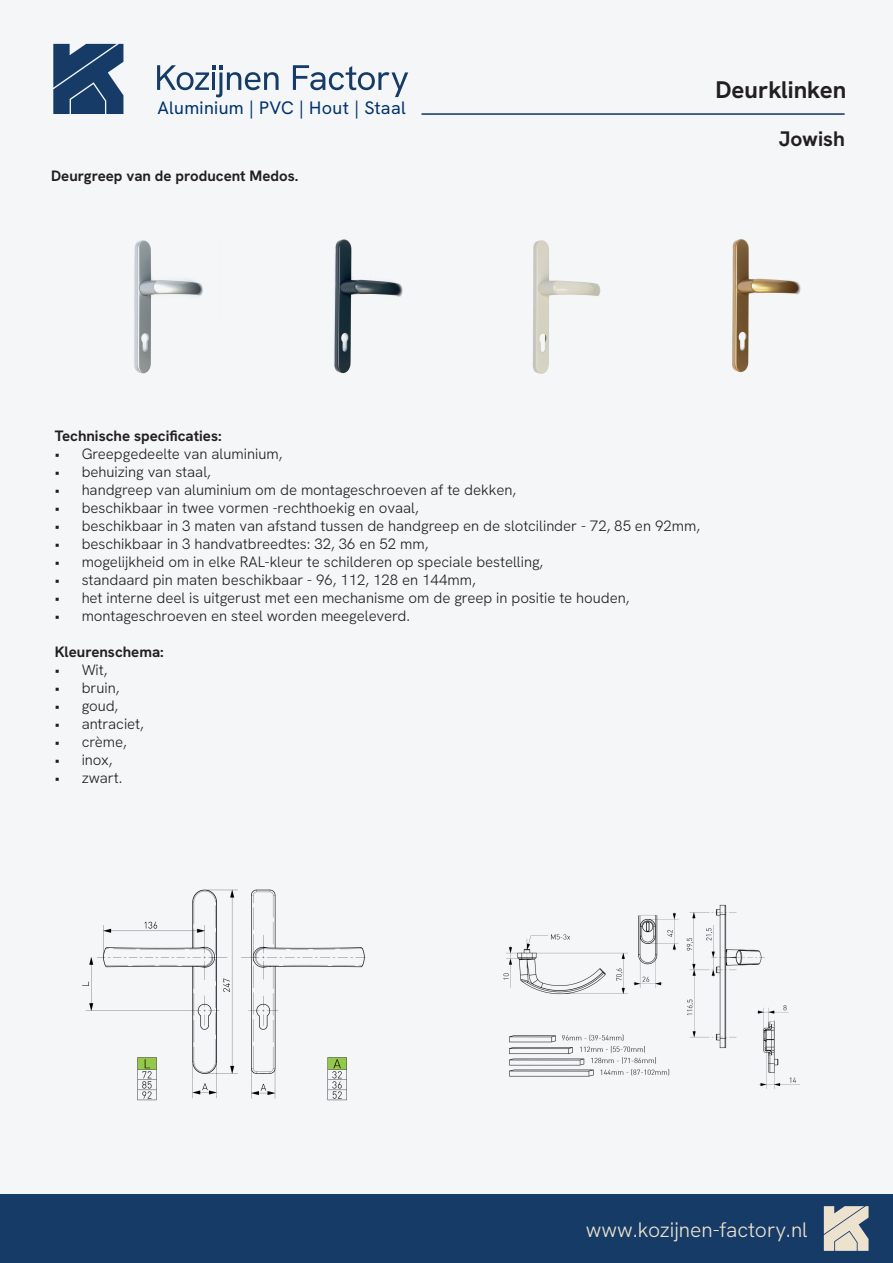
<style>
.page{position:relative;width:893px;height:1263px;background:#fff}
.page>*{position:absolute;margin:0;border:0;box-sizing:border-box;transform-origin:0 0}
.t1{font:700 24px "Hanken Grotesk";color:#231f20}
.t2{font:300 21px "Hanken Grotesk";color:#ede2ce}
.t3{font:700 21px "Hanken Grotesk";color:#231f20}
.t4{font:18px "Hanken Grotesk";letter-spacing:.02em;color:#00326c}
.t5{font:300 15px "Hanken Grotesk";color:#231f20}
.t6{font:700 15px "Hanken Grotesk";color:#231f20}
</style>
<div class="page">
<div style="left:0;top:0;width:893px;height:1194px;background:#f4f6f8"></div>
<hr style="left:422px;top:113px;width:422px;height:2px;background:#163b67">
<svg style="left:157px;top:65px;width:122px;height:32px"></svg>
<svg style="left:293px;top:65px;width:115px;height:32px"></svg>
<svg style="left:53px;top:44px;width:70px;height:70px"></svg>
<div style="left:0;top:1194px;width:893px;height:69px;background:#163b67"></div>
<svg style="left:824px;top:1206px;width:44px;height:45px"></svg>
<img style="left:134px;top:240px;width:69px;height:134px">
<img style="left:82px;top:889px;width:284px;height:212px">
<img style="left:503px;top:904px;width:297px;height:185px">
<img style="left:334px;top:239px;width:69px;height:135px">
<img style="left:532px;top:240px;width:69px;height:134px">
<img style="left:732px;top:239px;width:69px;height:134px">
<p class="t4" style="left:157px;top:96px;width:250px">Aluminium | PVC | Hout | Staal</p>
<p class="t6" style="left:51px;top:166px;width:249px">Deurgreep van de producent Medos.</p>
<h1 class="t1" style="left:715px;top:74px;width:133px">Deurklinken</h1>
<h2 class="t3" style="left:779px;top:125px;width:68px">Jowish</h2>
<p class="t6" style="left:55px;top:426px;width:169px">Technische specificaties:</p>
<p class="t5" style="left:55px;top:444px;width:229px">• Greepgedeelte van aluminium,</p>
<p class="t5" style="left:55px;top:462px;width:158px">• behuizing van staal,</p>
<p class="t5" style="left:55px;top:480px;width:463px">• handgreep van aluminium om de montageschroeven af te dekken,</p>
<p class="t5" style="left:55px;top:498px;width:365px">• beschikbaar in twee vormen -rechthoekig en ovaal,</p>
<p class="t5" style="left:55px;top:516px;width:647px">• beschikbaar in 3 maten van afstand tussen de handgreep en de slotcilinder - 72, 85 en 92mm,</p>
<p class="t5" style="left:55px;top:534px;width:375px">• beschikbaar in 3 handvatbreedtes: 32, 36 en 52 mm,</p>
<p class="t5" style="left:55px;top:552px;width:490px">• mogelijkheid om in elke RAL-kleur te schilderen op speciale bestelling,</p>
<p class="t5" style="left:55px;top:570px;width:422px">• standaard pin maten beschikbaar - 96, 112, 128 en 144mm,</p>
<p class="t5" style="left:55px;top:588px;width:576px">• het interne deel is uitgerust met een mechanisme om de greep in positie te houden,</p>
<p class="t5" style="left:55px;top:606px;width:357px">• montageschroeven en steel worden meegeleverd.</p>
<p class="t6" style="left:55px;top:642px;width:111px">Kleurenschema:</p>
<p class="t5" style="left:55px;top:660px;width:54px">• Wit,</p>
<p class="t5" style="left:55px;top:678px;width:66px">• bruin,</p>
<p class="t5" style="left:55px;top:696px;width:65px">• goud,</p>
<p class="t5" style="left:55px;top:714px;width:91px">• antraciet,</p>
<p class="t5" style="left:55px;top:732px;width:74px">• crème,</p>
<p class="t5" style="left:55px;top:750px;width:59px">• inox,</p>
<p class="t5" style="left:55px;top:768px;width:69px">• zwart.</p>
<h2 class="t2" style="left:586px;top:1216px;width:223px">www.kozijnen-factory.nl</h2>
</div>
